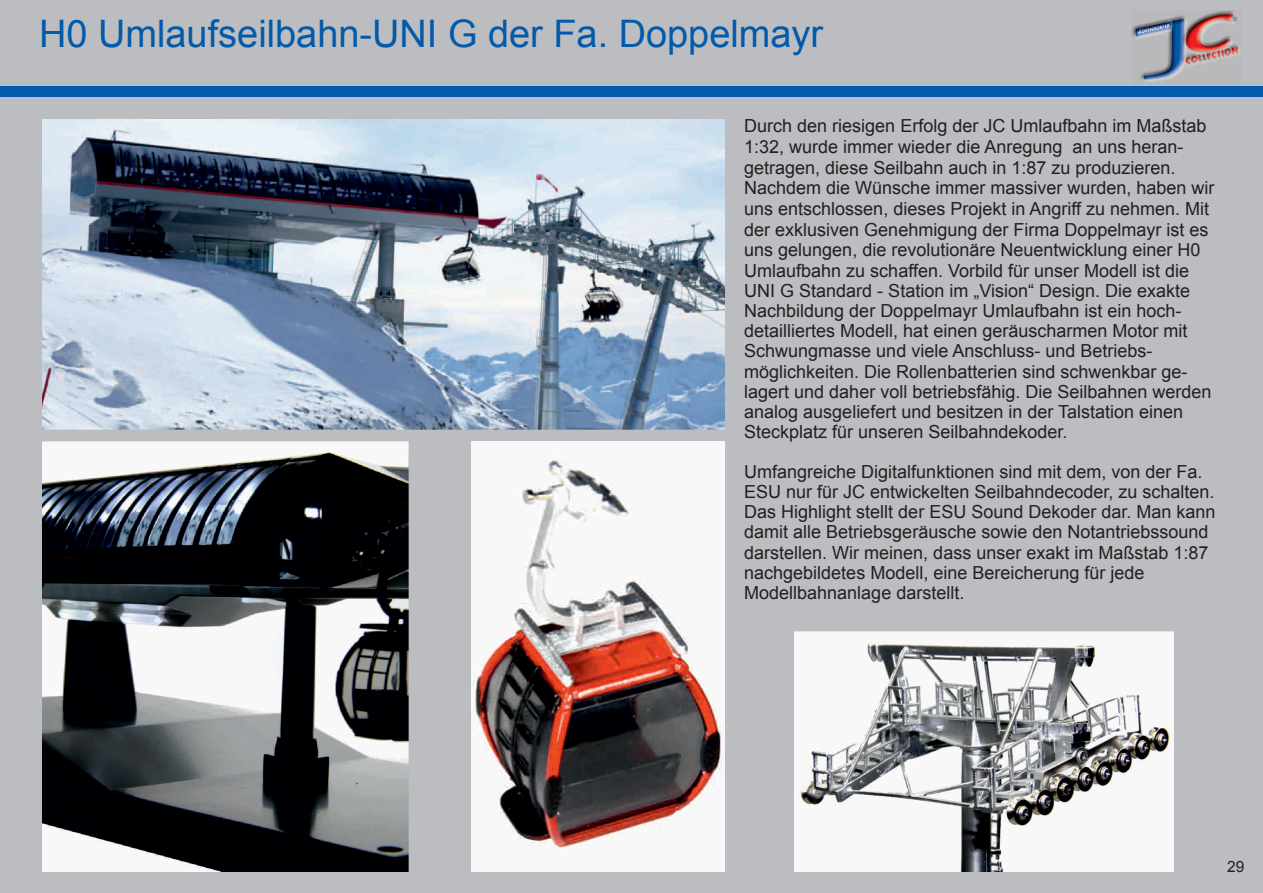
<style>
.page{position:relative;width:1263px;height:893px;background:#bcbdc0}
.page>*{position:absolute;margin:0;border:0;box-sizing:border-box;transform-origin:0 0}
.t1{font:37.95px "Arial";color:#015aaa}
.t2{font:18px/20.4px "Arial";color:#231f20}
.t3{font:15.45px "Arial";color:#231f20}
</style>
<div class="page">
<div style="left:0;top:87px;width:1263px;height:10px;background:#015aaa"></div>
<img style="left:43px;top:119px;width:682px;height:310px">
<img style="left:43px;top:442px;width:365px;height:430px">
<img style="left:472px;top:442px;width:253px;height:430px">
<img style="left:795px;top:631px;width:378px;height:241px">
<img style="left:1132px;top:11px;width:108px;height:70px">
<h1 class="t1" style="left:39px;top:19px;width:785px">H0 Umlaufseilbahn-UNI G der Fa. Doppelmayr</h1>
<p class="t2" style="left:744px;top:117px;width:472px">Durch den riesigen Erfolg der JC Umlaufbahn im Maßstab 1:32, wurde immer wieder die Anregung an uns heran&shy;getragen, diese Seilbahn auch in 1:87 zu produzieren.<br>Nachdem die Wünsche immer massiver wurden, haben wir uns entschlossen, dieses Projekt in Angriff zu nehmen. Mit der exklusiven Genehmigung der Firma Doppelmayr ist es uns gelungen, die revolutionäre Neuentwicklung einer H0<br>Umlaufbahn zu schaffen. Vorbild für unser Modell ist die UNI G Standard - Station im „Vision“ Design. Die exakte Nachbildung der Doppelmayr Umlaufbahn ist ein hoch&shy;detailliertes Modell, hat einen geräuscharmen Motor mit Schwungmasse und viele Anschluss- und Betriebs&shy;möglichkeiten. Die Rollenbatterien sind schwenkbar ge&shy;lagert und daher voll betriebsfähig. Die Seilbahnen werden analog ausgeliefert und besitzen in der Talstation einen Steckplatz für unseren Seilbahndekoder.</p>
<p class="t2" style="left:744px;top:463px;width:473px">Umfangreiche Digitalfunktionen sind mit dem, von der Fa.<br>ESU nur für JC entwickelten Seilbahndecoder, zu schalten.<br>Das Highlight stellt der ESU Sound Dekoder dar. Man kann damit alle Betriebsgeräusche sowie den Notantriebssound darstellen. Wir meinen, dass unser exakt im Maßstab 1:87 nachgebildetes Modell, eine Bereicherung für jede Modellbahnanlage darstellt.</p>
<p class="t3" style="left:1227px;top:860px;width:19px">29</p>
</div>
